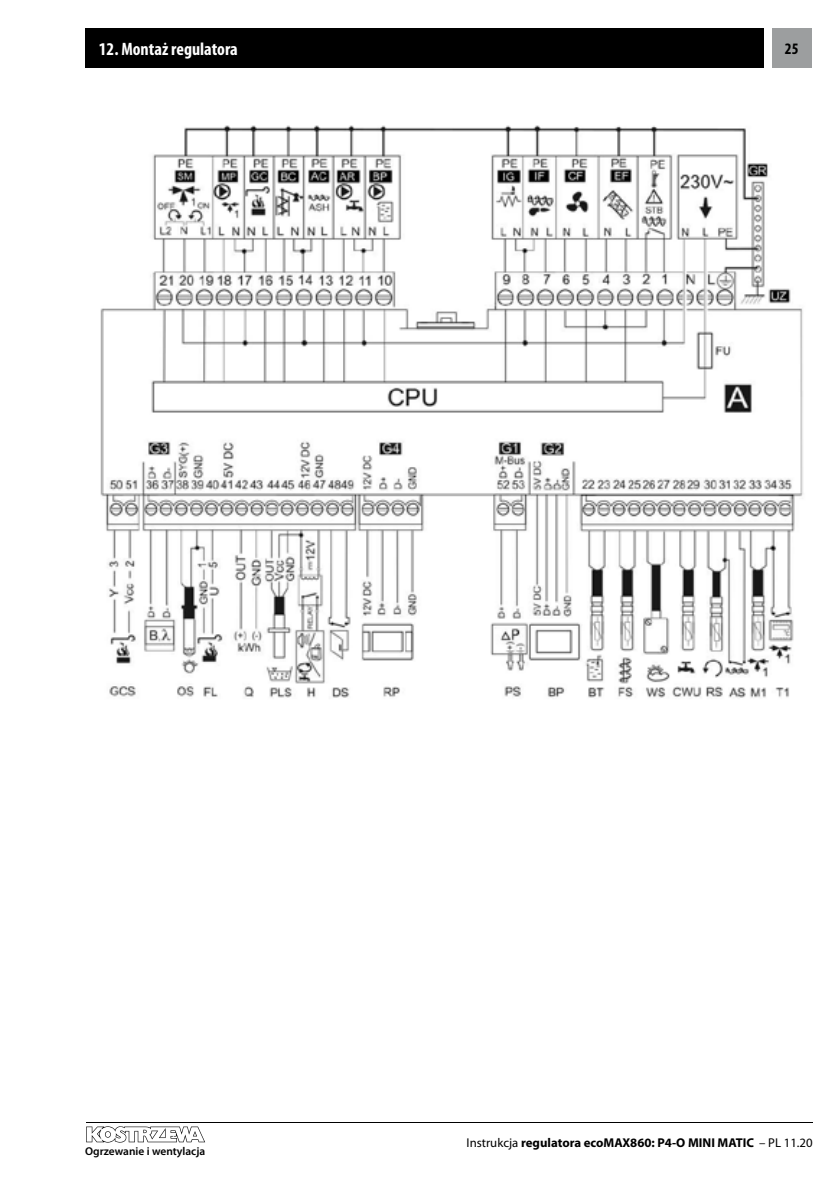
<style>
.page{position:relative;width:840px;height:1191px;background:#fff}
.page>*{position:absolute;margin:0;border:0;box-sizing:border-box;transform-origin:0 0}
.t1{font:700 condensed 18px "Myriad Pro";color:#fff}
.t2{font:700 condensed 16px "Myriad Pro";color:#000}
.t3{font:700 12.8px "Myriad Pro";color:#000}
.t4{font:600 11.4px "Myriad Pro";color:#000}
.s1{font-weight:400}
</style>
<div class="page">
<div style="left:771px;top:28px;width:40px;height:40px;background:#9c9e9f"></div>
<hr style="left:86px;top:1122px;width:726px;height:1px;background:#000">
<svg style="left:86px;top:1126px;width:119px;height:16px"></svg>
<div style="left:85px;top:28px;width:678px;height:40px;background:#000"></div>
<img style="left:100px;top:125px;width:703px;height:573px">
<h1 class="t1" style="left:99px;top:38px;width:140px">12. Montaż regulatora</h1>
<p class="t2" style="left:784px;top:39px;width:15px">25</p>
<p class="t4" style="left:85px;top:1143px;width:122px">Ogrzewanie i wentylacja</p>
<p class="t3" style="left:466px;top:1134px;width:347px"><span class="s1">Instrukcja</span> regulatora ecoMAX860: P4-O MINI MATIC <span class="s1">– PL 11.20</span></p>
</div>
